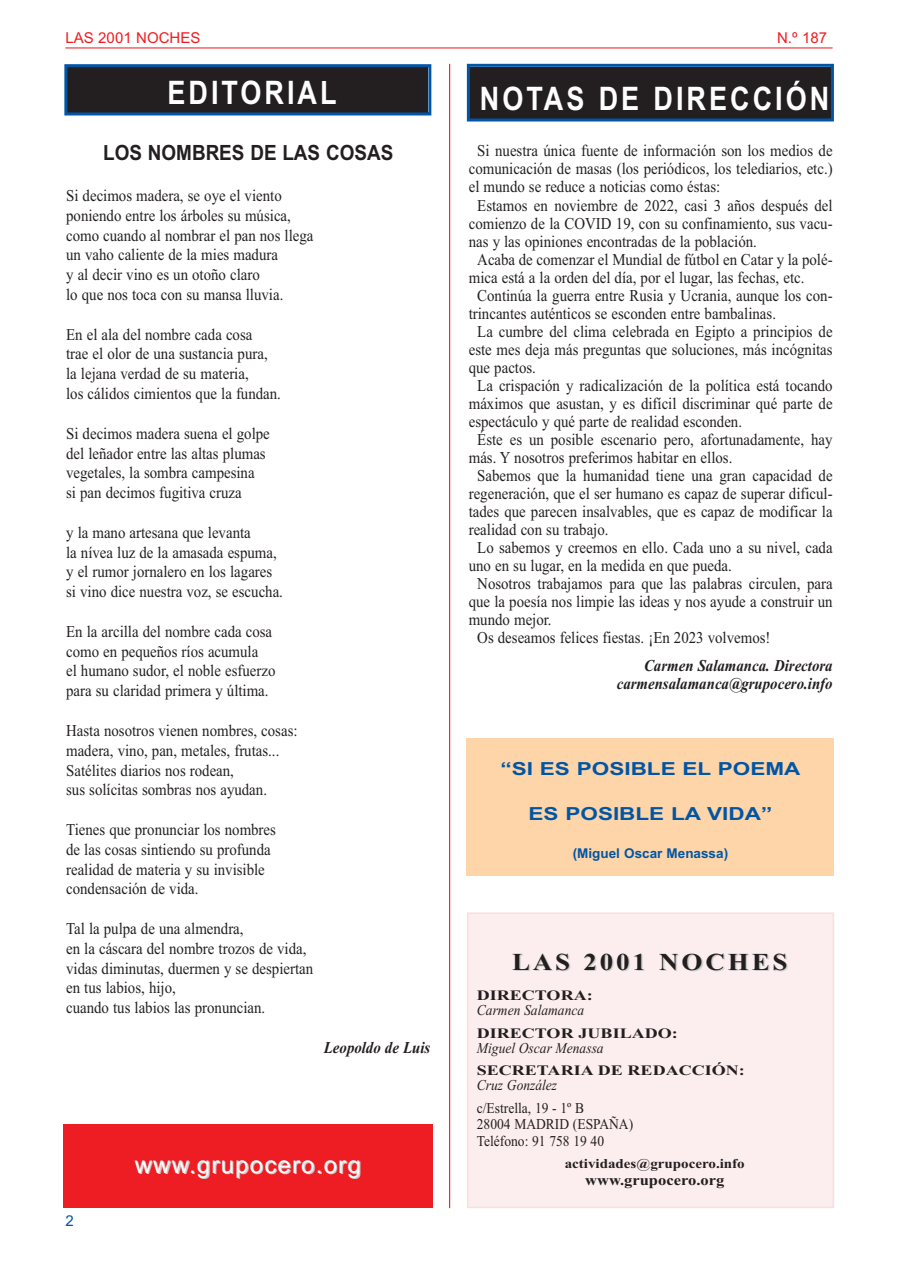
<style>
.page{position:relative;width:898px;height:1272px;background:#fff}
.page>*{position:absolute;margin:0;border:0;box-sizing:border-box;transform-origin:0 0}
.t1{font:700 32.4px "Arial";letter-spacing:.11em;color:#fff;scale:.83 1}
.t2{font:700 24.3px "Times New Roman";letter-spacing:.105em;color:#231f20;scale:1.11 1}
.t3{font:24px "Arial";letter-spacing:.05em;color:#fff}
.t4{font:700 21px "Arial";color:#231f20;scale:.9 1}
.t5{font:700 18px "Arial";color:#0155a5;scale:1.25 1}
.t6{font:16.5px/19.8px "Times New Roman";color:#231f20;scale:.9 1}
.t7{font:italic 700 16.5px/18px "Times New Roman";color:#231f20;text-align:right;scale:.9 1}
.t8{font:15px/16.5px "Times New Roman";color:#231f20;scale:.9 1}
.t9{font:italic 15px "Times New Roman";color:#231f20;scale:.9 1}
.t10{font:15px "Arial";color:#ee1d23}
.t11{font:15px "Arial";color:#0155a5}
.t12{font:700 14.85px "Times New Roman";color:#231f20;scale:1.11 1}
.t13{font:700 14.4px "Times New Roman";color:#231f20;scale:1.25 1}
.t14{font:700 13.5px "Times New Roman";color:#231f20;scale:1.11 1}
.t15{font:700 13.5px "Arial";color:#0155a5}
</style>
<div class="page">
<hr style="left:65px;top:47px;width:767px;height:1px;background:#ee1d23">
<hr style="left:449px;top:64px;width:1px;height:1144px;background:#ee1d23">
<div style="left:67px;top:67px;width:361px;height:45px;background:#231f20"></div>
<div style="left:64px;top:64px;width:367px;height:51px;border:3px solid #0155a5"></div>
<div style="left:469px;top:67px;width:361px;height:51px;background:#231f20"></div>
<div style="left:466px;top:64px;width:367px;height:57px;border:3px solid #0155a5"></div>
<div style="left:468px;top:913px;width:364px;height:293px;background:#fceeef"></div>
<div style="left:466px;top:912px;width:367px;height:296px;border:2px solid #f9dddf"></div>
<div style="left:466px;top:738px;width:367px;height:138px;background:#fdd5a8"></div>
<div style="left:64px;top:1124px;width:369px;height:84px;background:#ee1d23"></div>
<p class="t10" style="left:65px;top:29px;width:137px">LAS 2001 NOCHES</p>
<p class="t10" style="left:776px;top:29px;width:52px">N.º 187</p>
<h1 class="t1" style="left:167px;top:74px;width:205px">EDITORIAL</h1>
<h1 class="t1" style="left:479px;top:80px;width:422px">NOTAS DE DIRECCIÓN</h1>
<p class="t4" style="left:103px;top:140px;width:324px">LOS NOMBRES DE LAS COSAS</p>
<p class="t6" style="left:66px;top:185px;width:276px">Si decimos madera, se oye el viento poniendo entre los árboles su música, como cuando al nombrar el pan nos llega un vaho caliente de la mies madura<br>y al decir vino es un otoño claro<br>lo que nos toca con su mansa lluvia.</p>
<p class="t6" style="left:66px;top:324px;width:240px">En el ala del nombre cada cosa<br>trae el olor de una sustancia pura, la lejana verdad de su materia,<br>los cálidos cimientos que la fundan.</p>
<p class="t6" style="left:66px;top:423px;width:228px">Si decimos madera suena el golpe del leñador entre las altas plumas vegetales, la sombra campesina<br>si pan decimos fugitiva cruza</p>
<p class="t6" style="left:66px;top:522px;width:242px">y la mano artesana que levanta<br>la nívea luz de la amasada espuma, y el rumor jornalero en los lagares si vino dice nuestra voz, se escucha.</p>
<p class="t6" style="left:66px;top:621px;width:234px">En la arcilla del nombre cada cosa como en pequeños ríos acumula<br>el humano sudor, el noble esfuerzo para su claridad primera y última.</p>
<p class="t6" style="left:66px;top:720px;width:258px">Hasta nosotros vienen nombres, cosas: madera, vino, pan, metales, frutas...<br>Satélites diarios nos rodean,<br>sus solícitas sombras nos ayudan.</p>
<p class="t6" style="left:66px;top:819px;width:234px">Tienes que pronunciar los nombres de las cosas sintiendo su profunda realidad de materia y su invisible condensación de vida.</p>
<p class="t6" style="left:66px;top:918px;width:276px">Tal la pulpa de una almendra,<br>en la cáscara del nombre trozos de vida, vidas diminutas, duermen y se despiertan en tus labios, hijo,<br>cuando tus labios las pronuncian.</p>
<p class="t7" style="left:324px;top:1038px;width:120px">Leopoldo de Luis</p>
<p class="t11" style="left:65px;top:1212px;width:10px">2</p>
<h3 class="t3" style="left:135px;top:1150px;width:227px">www.grupocero.org</h3>
<p class="t6" style="left:477px;top:141px;width:396px">Si nuestra única fuente de información son los medios de</p>
<p class="t6" style="left:468px;top:159px;width:405px">comunicación de masas (los periódicos, los telediarios, etc.)</p>
<p class="t6" style="left:468px;top:177px;width:281px">el mundo se reduce a noticias como éstas:</p>
<p class="t6" style="left:477px;top:195px;width:396px">Estamos en noviembre de 2022, casi 3 años después del</p>
<p class="t6" style="left:468px;top:213px;width:405px">comienzo de la COVID 19, con su confinamiento, sus vacu-</p>
<p class="t6" style="left:468px;top:231px;width:321px">nas y las opiniones encontradas de la población.</p>
<p class="t6" style="left:477px;top:249px;width:396px">Acaba de comenzar el Mundial de fútbol en Catar y la polé-</p>
<p class="t6" style="left:468px;top:267px;width:374px">mica está a la orden del día, por el lugar, las fechas, etc.</p>
<p class="t6" style="left:477px;top:285px;width:396px">Continúa la guerra entre Rusia y Ucrania, aunque los con-</p>
<p class="t6" style="left:468px;top:303px;width:343px">trincantes auténticos se esconden entre bambalinas.</p>
<p class="t6" style="left:477px;top:321px;width:396px">La cumbre del clima celebrada en Egipto a principios de</p>
<p class="t6" style="left:468px;top:339px;width:405px">este mes deja más preguntas que soluciones, más incógnitas</p>
<p class="t6" style="left:468px;top:357px;width:76px">que pactos.</p>
<p class="t6" style="left:477px;top:375px;width:396px">La crispación y radicalización de la política está tocando</p>
<p class="t6" style="left:468px;top:393px;width:405px">máximos que asustan, y es difícil discriminar qué parte de</p>
<p class="t6" style="left:468px;top:411px;width:305px">espectáculo y qué parte de realidad esconden.</p>
<p class="t6" style="left:477px;top:429px;width:396px">Éste es un posible escenario pero, afortunadamente, hay</p>
<p class="t6" style="left:468px;top:447px;width:294px">más. Y nosotros preferimos habitar en ellos.</p>
<p class="t6" style="left:477px;top:465px;width:396px">Sabemos que la humanidad tiene una gran capacidad de</p>
<p class="t6" style="left:468px;top:483px;width:405px">regeneración, que el ser humano es capaz de superar dificul-</p>
<p class="t6" style="left:468px;top:501px;width:405px">tades que parecen insalvables, que es capaz de modificar la</p>
<p class="t6" style="left:468px;top:519px;width:157px">realidad con su trabajo.</p>
<p class="t6" style="left:477px;top:537px;width:396px">Lo sabemos y creemos en ello. Cada uno a su nivel, cada</p>
<p class="t6" style="left:468px;top:555px;width:294px">uno en su lugar, en la medida en que pueda.</p>
<p class="t6" style="left:477px;top:573px;width:396px">Nosotros trabajamos para que las palabras circulen, para</p>
<p class="t6" style="left:468px;top:591px;width:405px">que la poesía nos limpie las ideas y nos ayude a construir un</p>
<p class="t6" style="left:468px;top:609px;width:94px">mundo mejor.</p>
<p class="t6" style="left:477px;top:627px;width:327px">Os deseamos felices fiestas. ¡En 2023 volvemos!</p>
<p class="t7" style="left:616px;top:656px;width:241px">Carmen Salamanca. Directora carmensalamanca@grupocero.info</p>
<p class="t5" style="left:500px;top:758px;width:241px">“SI ES POSIBLE EL POEMA</p>
<p class="t5" style="left:528px;top:803px;width:196px">ES POSIBLE LA VIDA”</p>
<p class="t15" style="left:572px;top:845px;width:157px">(Miguel Oscar Menassa)</p>
<h2 class="t2" style="left:512px;top:947px;width:250px">LAS 2001 NOCHES</h2>
<p class="t13" style="left:476px;top:986px;width:94px">DIRECTORA:</p>
<p class="t9" style="left:476px;top:1001px;width:121px">Carmen Salamanca</p>
<p class="t13" style="left:476px;top:1024px;width:162px">DIRECTOR JUBILADO:</p>
<p class="t9" style="left:476px;top:1038px;width:142px">Miguel Oscar Menassa</p>
<p class="t13" style="left:476px;top:1061px;width:216px">SECRETARIA DE REDACCIÓN:</p>
<p class="t9" style="left:476px;top:1076px;width:91px">Cruz González</p>
<p class="t8" style="left:476px;top:1099px;width:175px">c/Estrella, 19 - 1º B<br>28004 MADRID (ESPAÑA)<br>Teléfono: 91 758 19 40</p>
<p class="t14" style="left:564px;top:1155px;width:164px">actividades@grupocero.info</p>
<p class="t12" style="left:585px;top:1170px;width:127px">www.grupocero.org</p>
</div>
